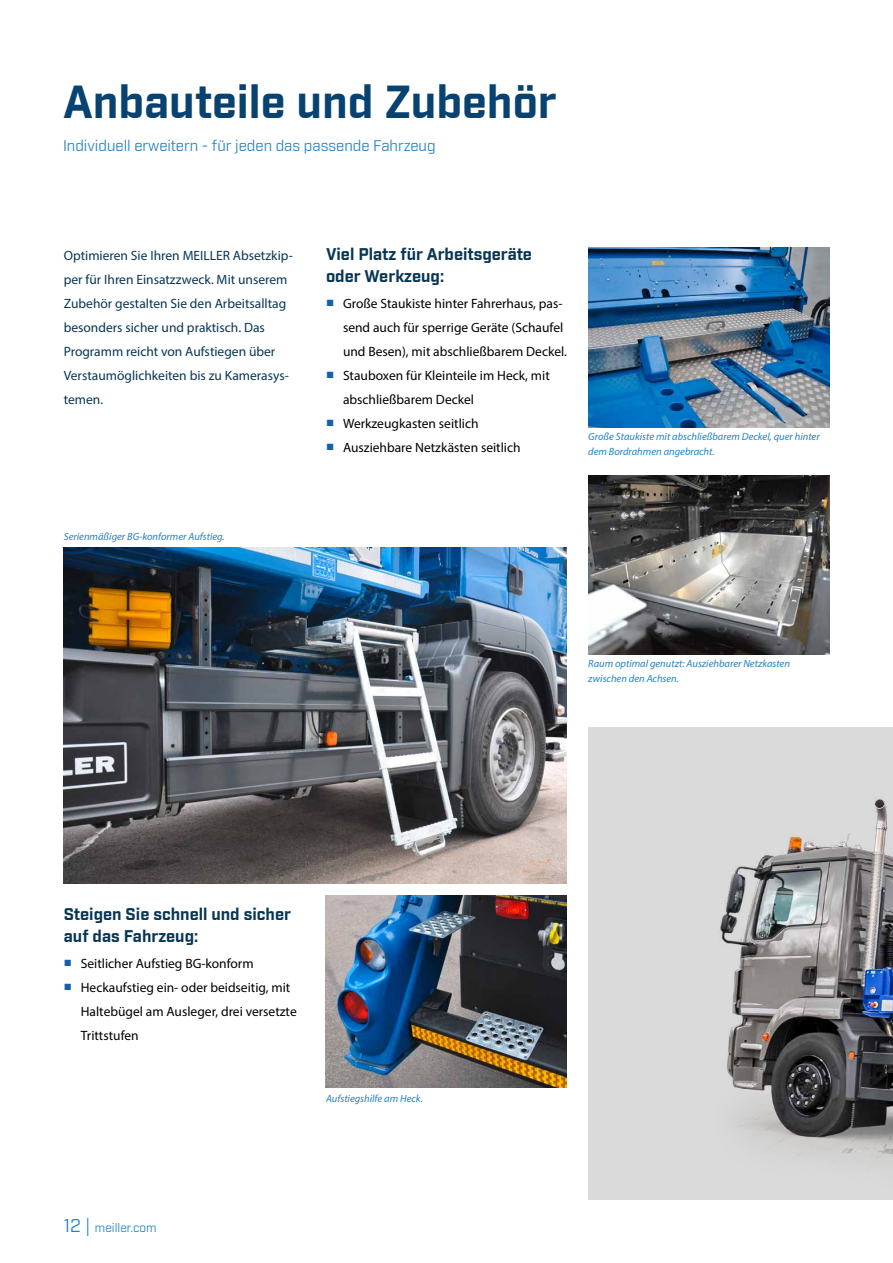
<style>
.page{position:relative;width:893px;height:1263px;background:#fff}
.page>*{position:absolute;margin:0;border:0;box-sizing:border-box;transform-origin:0 0}
.t1{font:700 45px "Industry";color:#084270}
.t2{font:700 16.5px/22.5px "Industry";color:#073655}
.t3{font:15px "Industry";color:#2281c4}
.t4{font:13.5px/24px "Myriad Pro";color:#000}
.t5{font:13.5px/24px "Myriad Pro";color:#073655}
.t6{font:12px "Industry";color:#2281c4}
.t7{font:italic 10.5px/15px "Myriad Pro";color:#2281c4}
.s1{font-family:"Arial";color:#1560ab}
.s2{font-size:18px}
</style>
<div class="page">
<img style="left:588px;top:476px;width:241px;height:179px">
<div style="left:588px;top:727px;width:305px;height:472px;background:#dadada"></div>
<img style="left:683px;top:620px;width:210px;height:580px">
<img style="left:588px;top:247px;width:241px;height:181px">
<img style="left:64px;top:548px;width:503px;height:336px">
<img style="left:325px;top:896px;width:242px;height:192px">
<h1 class="t1" style="left:63px;top:74px;width:495px">Anbauteile und Zubehör</h1>
<p class="t3" style="left:63px;top:136px;width:374px">Individuell erweitern - für jeden das passende Fahrzeug</p>
<p class="t5" style="left:64px;top:243px;width:231px">Optimieren Sie Ihren MEILLER Absetzkip&shy;per für Ihren Einsatzzweck. Mit unserem Zubehör gestalten Sie den Arbeitsalltag besonders sicher und praktisch. Das Programm reicht von Aufstiegen über Verstaumöglichkeiten bis zu Kamerasys&shy;temen.</p>
<p class="t7" style="left:64px;top:529px;width:163px">Serienmäßiger BG-konformer Aufstieg.</p>
<p class="t2" style="left:326px;top:243px;width:207px">Viel Platz für Arbeitsgeräte oder Werkzeug:</p>
<p class="t4" style="left:343px;top:291px;width:225px;text-indent:-17px"><span class="s1">■</span> Große Staukiste hinter Fahrerhaus, pas&shy;send auch für sperrige Geräte (Schaufel und Besen), mit abschließbarem Deckel.</p>
<p class="t4" style="left:343px;top:363px;width:208px;text-indent:-17px"><span class="s1">■</span> Stauboxen für Kleinteile im Heck, mit abschließbarem Deckel</p>
<p class="t4" style="left:326px;top:411px;width:154px"><span class="s1">■</span> Werkzeugkasten seitlich</p>
<p class="t4" style="left:326px;top:435px;width:196px"><span class="s1">■</span> Ausziehbare Netzkästen seitlich</p>
<p class="t7" style="left:588px;top:429px;width:233px">Große Staukiste mit abschließbarem Deckel, quer hinter dem Bordrahmen angebracht.</p>
<p class="t7" style="left:588px;top:656px;width:203px">Raum optimal genutzt: Ausziehbarer Netzkasten zwischen den Achsen.</p>
<p class="t2" style="left:64px;top:903px;width:229px">Steigen Sie schnell und sicher auf das Fahrzeug:</p>
<p class="t4" style="left:64px;top:951px;width:191px"><span class="s1">■</span> Seitlicher Aufstieg BG-konform</p>
<p class="t4" style="left:81px;top:975px;width:217px;text-indent:-17px"><span class="s1">■</span> Heckaufstieg ein- oder beidseitig, mit<br>Haltebügel am Ausleger, drei versetzte<br>Trittstufen</p>
<p class="t7" style="left:326px;top:1090px;width:99px">Aufstiegshilfe am Heck.</p>
<p class="t6" style="left:64px;top:1220px;width:94px"><span class="s2">12 |</span> meiller.com</p>
</div>
